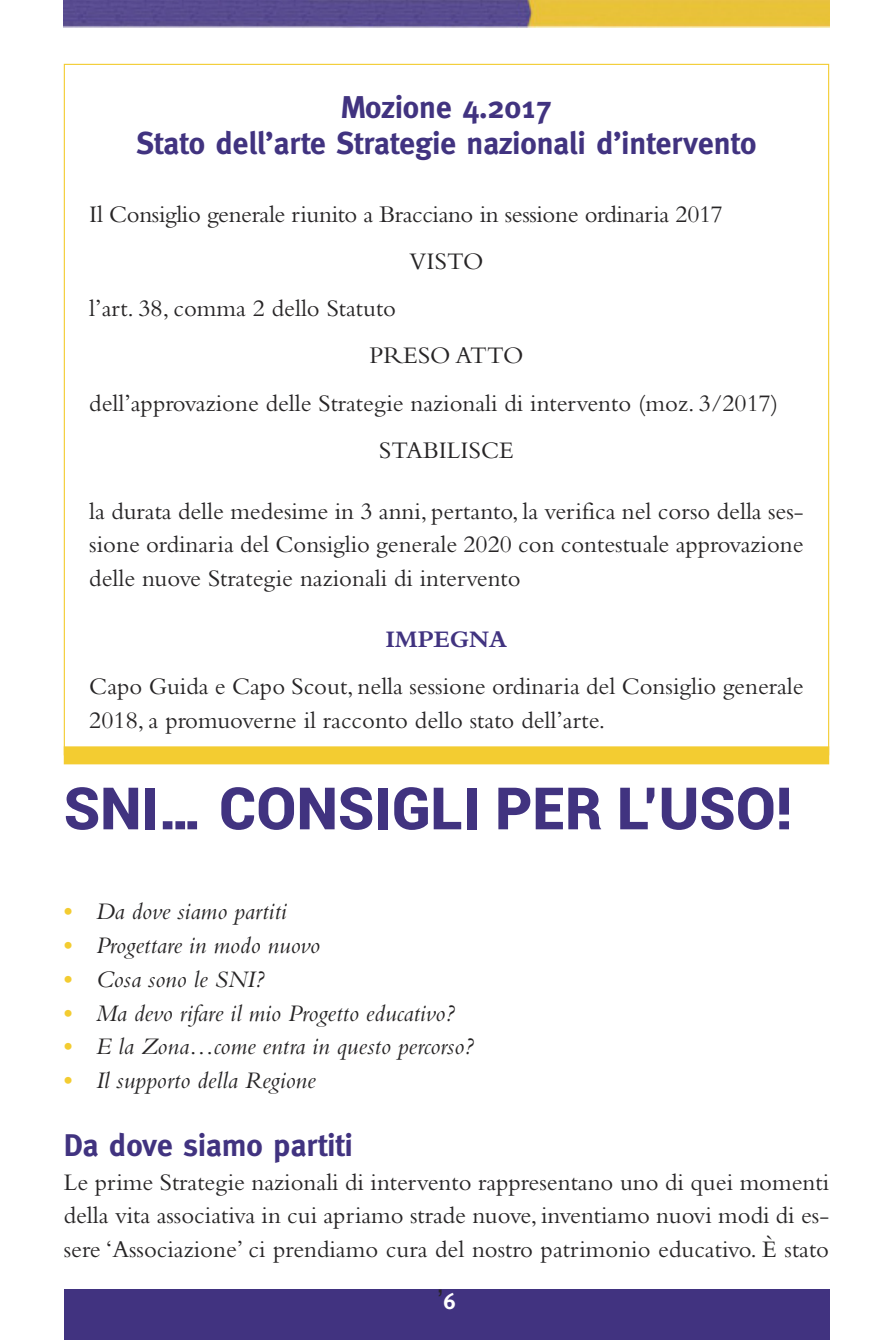
<style>
.page{position:relative;width:893px;height:1340px;background:#fff}
.page>*{position:absolute;margin:0;border:0;box-sizing:border-box;transform-origin:0 0}
.t1{font:900 58.5px "Roboto";color:#413380}
.t2{font:700 31.5px/36px "Meta";color:#413380;text-align:center}
.t3{font:27px "Helvetica";color:#272526}
.t4{font:24.75px/33.8px "Bembo";color:#272526;text-align:justify}
.t5{font:italic 24.75px "Bembo";color:#272526}
.t6{font:700 24.75px "Bembo";color:#413380}
.s1{font-weight:700;font-style:normal;color:#f3cc31}
.s2{font-family:"Meta";font-weight:700;font-size:22.5px;color:#fff}
</style>
<div class="page">
<img style="left:64px;top:0;width:765px;height:28px">
<div style="left:64px;top:1288px;width:765px;height:51px;background:#413380"></div>
<div style="left:64px;top:746px;width:765px;height:18px;background:#f3cc31"></div>
<p class="t2" style="left:137px;top:89px;width:621px">Mozione 4.2017<br>Stato dell’arte Strategie nazionali d’intervento</p>
<p class="t4" style="left:89px;top:199px;width:635px">Il Consiglio generale riunito a Bracciano in sessione ordinaria 2017</p>
<p class="t4" style="left:410px;top:247px;width:75px">VISTO</p>
<p class="t4" style="left:89px;top:294px;width:308px">l’art. 38, comma 2 dello Statuto</p>
<p class="t4" style="left:369px;top:341px;width:155px">PRESO ATTO</p>
<p class="t4" style="left:89px;top:388px;width:691px">dell’approvazione delle Strategie nazionali di intervento (moz. 3/2017)</p>
<p class="t4" style="left:379px;top:436px;width:136px">STABILISCE</p>
<p class="t4" style="left:89px;top:496px;width:716px">la durata delle medesime in 3 anni, pertanto, la verifica nel corso della ses&shy;sione ordinaria del Consiglio generale 2020 con contestuale approvazione delle nuove Strategie nazionali di intervento</p>
<p class="t6" style="left:386px;top:630px;width:123px">IMPEGNA</p>
<p class="t4" style="left:89px;top:672px;width:716px">Capo Guida e Capo Scout, nella sessione ordinaria del Consiglio generale<br>2018, a promuoverne il racconto dello stato dell’arte.</p>
<h1 class="t1" style="left:64px;top:775px;width:730px">SNI… CONSIGLI PER L’USO!</h1>
<p class="t5" style="left:64px;top:903px;width:225px"><span class="s1">•</span> Da dove siamo partiti</p>
<p class="t5" style="left:64px;top:936px;width:258px"><span class="s1">•</span> Progettare in modo nuovo</p>
<p class="t5" style="left:64px;top:970px;width:202px"><span class="s1">•</span> Cosa sono le SNI?</p>
<p class="t5" style="left:64px;top:1004px;width:393px"><span class="s1">•</span> Ma devo rifare il mio Progetto educativo?</p>
<p class="t5" style="left:64px;top:1038px;width:412px"><span class="s1">•</span> E la Zona…come entra in questo percorso?</p>
<p class="t5" style="left:64px;top:1071px;width:253px"><span class="s1">•</span> Il supporto della Regione</p>
<p class="t2" style="left:64px;top:1126px;width:290px">Da dove siamo partiti</p>
<p class="t4" style="left:64px;top:1167px;width:767px">Le prime Strategie nazionali di intervento rappresentano uno di quei momenti della vita associativa in cui apriamo strade nuove, inventiamo nuovi modi di es&shy;sere ‘Associazione’ ci prendiamo cura del nostro patrimonio educativo. È stato</p>
<p class="t3" style="left:437px;top:1289px;width:20px">’<span class="s2">6</span></p>
</div>
